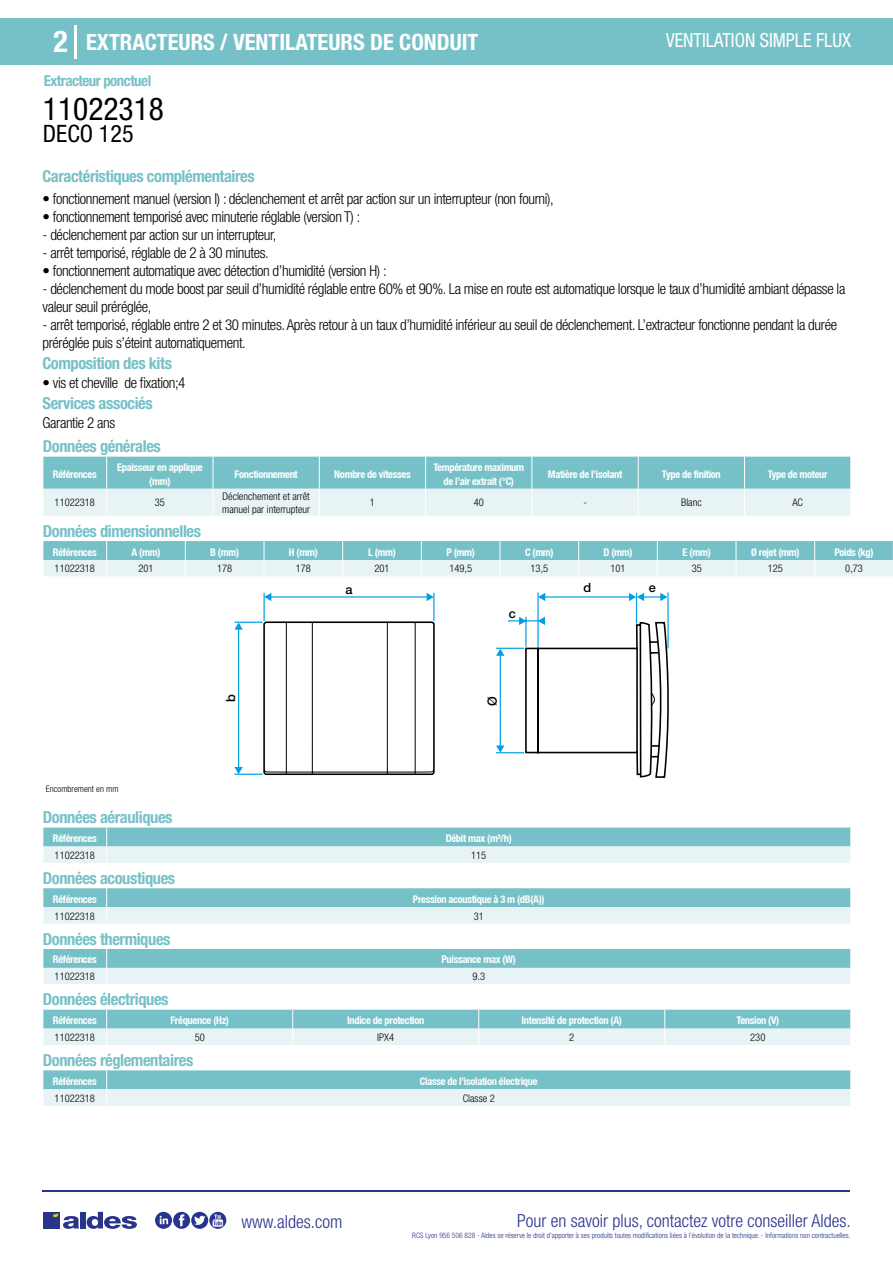
<style>
.page{position:relative;width:893px;height:1263px;background:#fff}
.page>*{position:absolute;margin:0;border:0;box-sizing:border-box;transform-origin:0 0}
.t1{font:condensed 31.5px "Helvetica Neue LT Std";color:#000}
.t2{font:700 condensed 30px "Helvetica Neue LT Std";color:#fff}
.t3{font:condensed 24px "Helvetica Neue LT Std";color:#000}
.t4{font:700 condensed 22.5px "Helvetica Neue LT Std";color:#fff}
.t5{font:condensed 19.5px "Helvetica Neue LT Std";color:#fff;scale:.95 1}
.t6{font:300 condensed 18px "Helvetica Neue";color:#28348b}
.t7{font:700 condensed 16.5px "Helvetica Neue LT Std";letter-spacing:-.025em;color:#76c1c7}
.t8{font:300 condensed 15px/18px "Helvetica Neue LT Std";letter-spacing:-.025em;color:#000}
.t9{font:700 condensed 15px "Helvetica Neue LT Std";letter-spacing:-.035em;color:#76c1c7}
.t10{font:500 12.75px "Helvetica Neue";color:#000}
.t11{font:700 condensed 10.5px/13.5px "Helvetica Neue";letter-spacing:-.03em;color:#fff;text-align:center}
.t12{font:300 condensed 10.5px/12.6px "Helvetica Neue";color:#000}
.t13{font:300 condensed 9px "Helvetica Neue";color:#000}
.t14{font:300 condensed 7.5px "Helvetica Neue";color:#28348b}
</style>
<div class="page">
<div style="left:0;top:18px;width:893px;height:46px;background:#76c1c7"></div>
<hr style="left:74px;top:25px;width:2px;height:33px;background:#fff">
<hr style="left:43px;top:1190px;width:807px;height:1px;background:#28348b">
<svg style="left:155px;top:1212px;width:71px;height:17px"></svg>
<div style="left:43px;top:1212px;width:17px;height:16px;background:#28348b"></div>
<div style="left:80px;top:1212px;width:6px;height:16px;background:#28348b"></div>
<svg style="left:87px;top:1212px;width:50px;height:17px"></svg>
<svg style="left:53px;top:1213px;width:26px;height:16px"></svg>
<svg style="left:43px;top:457px;width:808px;height:59px;background:#abd8dc"></svg>
<svg style="left:43px;top:541px;width:850px;height:35px;background:#abd8dc"></svg>
<hr style="left:415px;top:622px;width:1px;height:152px;background:#000">
<hr style="left:387px;top:622px;width:1px;height:152px;background:#000">
<hr style="left:312px;top:622px;width:1px;height:152px;background:#000">
<hr style="left:286px;top:622px;width:1px;height:152px;background:#000">
<div style="left:263px;top:621px;width:172px;height:154px;border:2px solid #000;border-radius:2px"></div>
<hr style="left:238px;top:628px;width:1px;height:142px;background:#009fe3">
<svg style="left:234px;top:744px;width:200px;height:31px"></svg>
<svg style="left:234px;top:622px;width:29px;height:8px"></svg>
<hr style="left:263px;top:593px;width:2px;height:28px;background:#009fe3">
<hr style="left:268px;top:596px;width:159px;height:2px;background:#009fe3">
<svg style="left:264px;top:593px;width:7px;height:8px"></svg>
<svg style="left:427px;top:593px;width:7px;height:28px"></svg>
<hr style="left:667px;top:592px;width:2px;height:56px;background:#009fe3">
<svg style="left:496px;top:617px;width:173px;height:161px"></svg>
<hr style="left:544px;top:596px;width:86px;height:2px;background:#009fe3">
<svg style="left:539px;top:593px;width:6px;height:8px"></svg>
<svg style="left:629px;top:593px;width:38px;height:8px"></svg>
<hr style="left:636px;top:593px;width:1px;height:31px;background:#009fe3">
<hr style="left:537px;top:592px;width:2px;height:55px;background:#009fe3">
<svg style="left:43px;top:827px;width:808px;height:36px;background:#add9dd"></svg>
<svg style="left:43px;top:888px;width:808px;height:36px;background:#add9dd"></svg>
<svg style="left:43px;top:949px;width:808px;height:35px;background:#aad8dc"></svg>
<svg style="left:43px;top:1010px;width:808px;height:35px;background:#acd9dd"></svg>
<svg style="left:43px;top:1070px;width:808px;height:36px;background:#add9dd"></svg>
<h2 class="t2" style="left:54px;top:24px;width:16px">2</h2>
<h3 class="t4" style="left:86px;top:28px;width:394px">EXTRACTEURS / VENTILATEURS DE CONDUIT</h3>
<h3 class="t5" style="left:666px;top:29px;width:196px">VENTILATION SIMPLE FLUX</h3>
<p class="t9" style="left:44px;top:71px;width:109px">Extracteur ponctuel</p>
<h1 class="t1" style="left:43px;top:91px;width:122px">11022318</h1>
<h3 class="t3" style="left:43px;top:120px;width:92px">DECO 125</h3>
<p class="t7" style="left:43px;top:166px;width:214px">Caractéristiques complémentaires</p>
<p class="t8" style="left:43px;top:190px;width:513px">• fonctionnement manuel (version I) : déclenchement et arrêt par action sur un interrupteur (non fourni),</p>
<p class="t8" style="left:43px;top:208px;width:319px">• fonctionnement temporisé avec minuterie réglable (version T) :</p>
<p class="t8" style="left:43px;top:226px;width:235px">- déclenchement par action sur un interrupteur,</p>
<p class="t8" style="left:43px;top:244px;width:228px">- arrêt temporisé, réglable de 2 à 30 minutes.</p>
<p class="t8" style="left:43px;top:262px;width:346px">• fonctionnement automatique avec détection d’humidité (version H) :</p>
<p class="t8" style="left:43px;top:280px;width:804px">- déclenchement du mode boost par seuil d’humidité réglable entre 60% et 90%. La mise en route est automatique lorsque le taux d’humidité ambiant dépasse la valeur seuil préréglée,</p>
<p class="t8" style="left:43px;top:316px;width:796px">- arrêt temporisé, réglable entre 2 et 30 minutes. Après retour à un taux d’humidité inférieur au seuil de déclenchement. L’extracteur fonctionne pendant la durée préréglée puis s’éteint automatiquement.</p>
<p class="t7" style="left:43px;top:353px;width:131px">Composition des kits</p>
<p class="t8" style="left:43px;top:374px;width:144px">• vis et cheville de fixation;4</p>
<p class="t7" style="left:43px;top:393px;width:112px">Services associés</p>
<p class="t8" style="left:43px;top:413px;width:74px">Garantie 2 ans</p>
<p class="t7" style="left:43px;top:437px;width:119px">Données générales</p>
<p class="t11" style="left:53px;top:467px;width:45px">Références</p>
<p class="t11" style="left:117px;top:460px;width:87px">Epaisseur en applique (mm)</p>
<p class="t11" style="left:235px;top:467px;width:65px">Fonctionnement</p>
<p class="t11" style="left:334px;top:467px;width:78px">Nombre de vitesses</p>
<p class="t11" style="left:433px;top:460px;width:92px">Température maximum de l’air extrait (°C)</p>
<p class="t11" style="left:548px;top:467px;width:76px">Matière de l’isolant</p>
<p class="t11" style="left:662px;top:467px;width:60px">Type de finition</p>
<p class="t11" style="left:768px;top:467px;width:62px">Type de moteur</p>
<p class="t12" style="left:55px;top:496px;width:42px">11022318</p>
<p class="t12" style="left:155px;top:496px;width:12px">35</p>
<p class="t12" style="left:222px;top:490px;width:89px">Déclenchement et arrêt manuel par interrupteur</p>
<p class="t12" style="left:370px;top:496px;width:7px">1</p>
<p class="t12" style="left:474px;top:496px;width:12px">40</p>
<p class="t12" style="left:583px;top:496px;width:5px">-</p>
<p class="t12" style="left:681px;top:496px;width:22px">Blanc</p>
<p class="t12" style="left:792px;top:496px;width:12px">AC</p>
<p class="t7" style="left:43px;top:521px;width:160px">Données dimensionnelles</p>
<p class="t11" style="left:53px;top:545px;width:45px">Références</p>
<p class="t11" style="left:132px;top:545px;width:30px">A (mm)</p>
<p class="t11" style="left:210px;top:545px;width:30px">B (mm)</p>
<p class="t11" style="left:289px;top:545px;width:30px">H (mm)</p>
<p class="t11" style="left:368px;top:545px;width:29px">L (mm)</p>
<p class="t11" style="left:446px;top:545px;width:30px">P (mm)</p>
<p class="t11" style="left:525px;top:545px;width:30px">C (mm)</p>
<p class="t11" style="left:603px;top:545px;width:31px">D (mm)</p>
<p class="t11" style="left:683px;top:545px;width:30px">E (mm)</p>
<p class="t11" style="left:751px;top:545px;width:50px">Ø rejet (mm)</p>
<p class="t11" style="left:834px;top:545px;width:41px">Poids (kg)</p>
<p class="t12" style="left:55px;top:562px;width:42px">11022318</p>
<p class="t12" style="left:138px;top:562px;width:17px">201</p>
<p class="t12" style="left:217px;top:562px;width:17px">178</p>
<p class="t12" style="left:296px;top:562px;width:17px">178</p>
<p class="t12" style="left:374px;top:562px;width:17px">201</p>
<p class="t12" style="left:449px;top:562px;width:24px">149,5</p>
<p class="t12" style="left:531px;top:562px;width:19px">13,5</p>
<p class="t12" style="left:610px;top:562px;width:17px">101</p>
<p class="t12" style="left:692px;top:562px;width:12px">35</p>
<p class="t12" style="left:768px;top:562px;width:17px">125</p>
<p class="t12" style="left:845px;top:562px;width:19px">0,73</p>
<p class="t10" style="left:345px;top:581px;width:9px">a</p>
<p class="t10" style="left:509px;top:606px;width:9px">c</p>
<p class="t10" style="left:223px;top:702px;width:9px;rotate:-90deg">b</p>
<p class="t10" style="left:485px;top:705px;width:11px;rotate:-90deg">Ø</p>
<p class="t10" style="left:583px;top:580px;width:9px">d</p>
<p class="t10" style="left:649px;top:580px;width:9px">e</p>
<p class="t13" style="left:46px;top:783px;width:74px">Encombrement en mm</p>
<p class="t7" style="left:43px;top:807px;width:131px">Données aérauliques</p>
<p class="t11" style="left:53px;top:831px;width:45px">Références</p>
<p class="t11" style="left:446px;top:831px;width:68px">Débit max (m³/h)</p>
<p class="t12" style="left:55px;top:849px;width:42px">11022318</p>
<p class="t12" style="left:471px;top:849px;width:17px">115</p>
<p class="t7" style="left:43px;top:868px;width:134px">Données acoustiques</p>
<p class="t11" style="left:53px;top:892px;width:45px">Références</p>
<p class="t11" style="left:413px;top:892px;width:133px">Pression acoustique à 3 m (dB(A))</p>
<p class="t12" style="left:55px;top:909px;width:42px">11022318</p>
<p class="t12" style="left:474px;top:909px;width:12px">31</p>
<p class="t7" style="left:43px;top:929px;width:129px">Données thermiques</p>
<p class="t11" style="left:53px;top:953px;width:45px">Références</p>
<p class="t11" style="left:441px;top:953px;width:76px">Puissance max (W)</p>
<p class="t12" style="left:55px;top:970px;width:42px">11022318</p>
<p class="t12" style="left:472px;top:970px;width:14px">9.3</p>
<p class="t7" style="left:43px;top:989px;width:127px">Données électriques</p>
<p class="t11" style="left:53px;top:1013px;width:45px">Références</p>
<p class="t11" style="left:170px;top:1013px;width:60px">Fréquence (Hz)</p>
<p class="t11" style="left:347px;top:1013px;width:79px">Indice de protection</p>
<p class="t11" style="left:522px;top:1013px;width:102px">Intensité de protection (A)</p>
<p class="t11" style="left:736px;top:1013px;width:44px">Tension (V)</p>
<p class="t12" style="left:55px;top:1031px;width:42px">11022318</p>
<p class="t12" style="left:195px;top:1031px;width:12px">50</p>
<p class="t12" style="left:377px;top:1031px;width:18px">IPX4</p>
<p class="t12" style="left:569px;top:1031px;width:7px">2</p>
<p class="t12" style="left:750px;top:1031px;width:17px">230</p>
<p class="t7" style="left:43px;top:1050px;width:152px">Données réglementaires</p>
<p class="t11" style="left:53px;top:1074px;width:45px">Références</p>
<p class="t11" style="left:420px;top:1074px;width:119px">Classe de l’isolation électrique</p>
<p class="t12" style="left:55px;top:1092px;width:42px">11022318</p>
<p class="t12" style="left:463px;top:1092px;width:34px">Classe 2</p>
<p class="t6" style="left:241px;top:1211px;width:102px">www.aldes.com</p>
<p class="t6" style="left:517px;top:1211px;width:335px">Pour en savoir plus, contactez votre conseiller Aldes.</p>
<p class="t14" style="left:412px;top:1230px;width:440px">RCS Lyon 956 506 828 - Aldes se réserve le droit d’apporter à ses produits toutes modifications liées à l’évolution de la technique. - Informations non contractuelles.</p>
</div>
